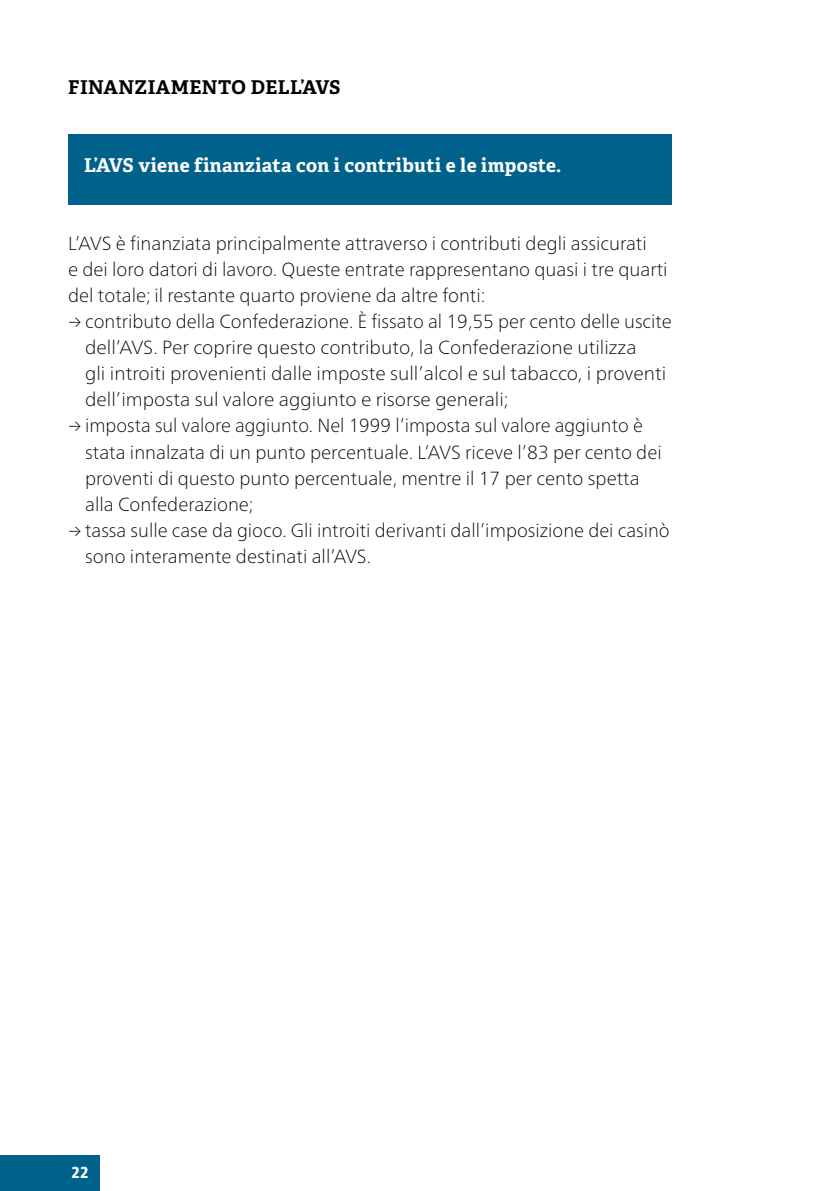
<style>
.page{position:relative;width:840px;height:1191px;background:#fff}
.page>*{position:absolute;margin:0;border:0;box-sizing:border-box;transform-origin:0 0}
.t1{font:100 19px/26px "Frutiger Neue LT Pro";color:#000}
.t2{font:700 19px "Adelle";letter-spacing:.02em;color:#fff}
.t3{font:700 19px "Adelle";letter-spacing:.025em;color:#000}
.t4{font:900 condensed 16px "Frutiger";color:#fff}
</style>
<div class="page">
<div style="left:0;top:1155px;width:99px;height:36px;background:#00628b"></div>
<div style="left:68px;top:135px;width:603px;height:70px;background:#00628b"></div>
<p class="t3" style="left:68px;top:75px;width:274px">FINANZIAMENTO DELL’AVS</p>
<p class="t2" style="left:84px;top:153px;width:478px">L’AVS viene finanziata con i contributi e le imposte.</p>
<p class="t1" style="left:68px;top:231px;width:600px">L’AVS è finanziata principalmente attraverso i contributi degli assicurati<br>e dei loro datori di lavoro. Queste entrate rappresentano quasi i tre quarti del totale; il restante quarto proviene da altre fonti:</p>
<p class="t1" style="left:85px;top:309px;width:588px;text-indent:-17px">→ contributo della Confederazione. È fissato al 19,55 per cento delle uscite dell’AVS. Per coprire questo contributo, la Confederazione utilizza<br>gli introiti provenienti dalle imposte sull’alcol e sul tabacco, i proventi dell’imposta sul valore aggiunto e risorse generali;</p>
<p class="t1" style="left:85px;top:413px;width:578px;text-indent:-17px">→ imposta sul valore aggiunto. Nel 1999 l’imposta sul valore aggiunto è stata innalzata di un punto percentuale. L’AVS riceve l’83 per cento dei proventi di questo punto percentuale, mentre il 17 per cento spetta alla Confederazione;</p>
<p class="t1" style="left:85px;top:517px;width:586px;text-indent:-17px">→ tassa sulle case da gioco. Gli introiti derivanti dall’imposizione dei casinò sono interamente destinati all’AVS.</p>
<p class="t4" style="left:71px;top:1163px;width:19px">22</p>
</div>
